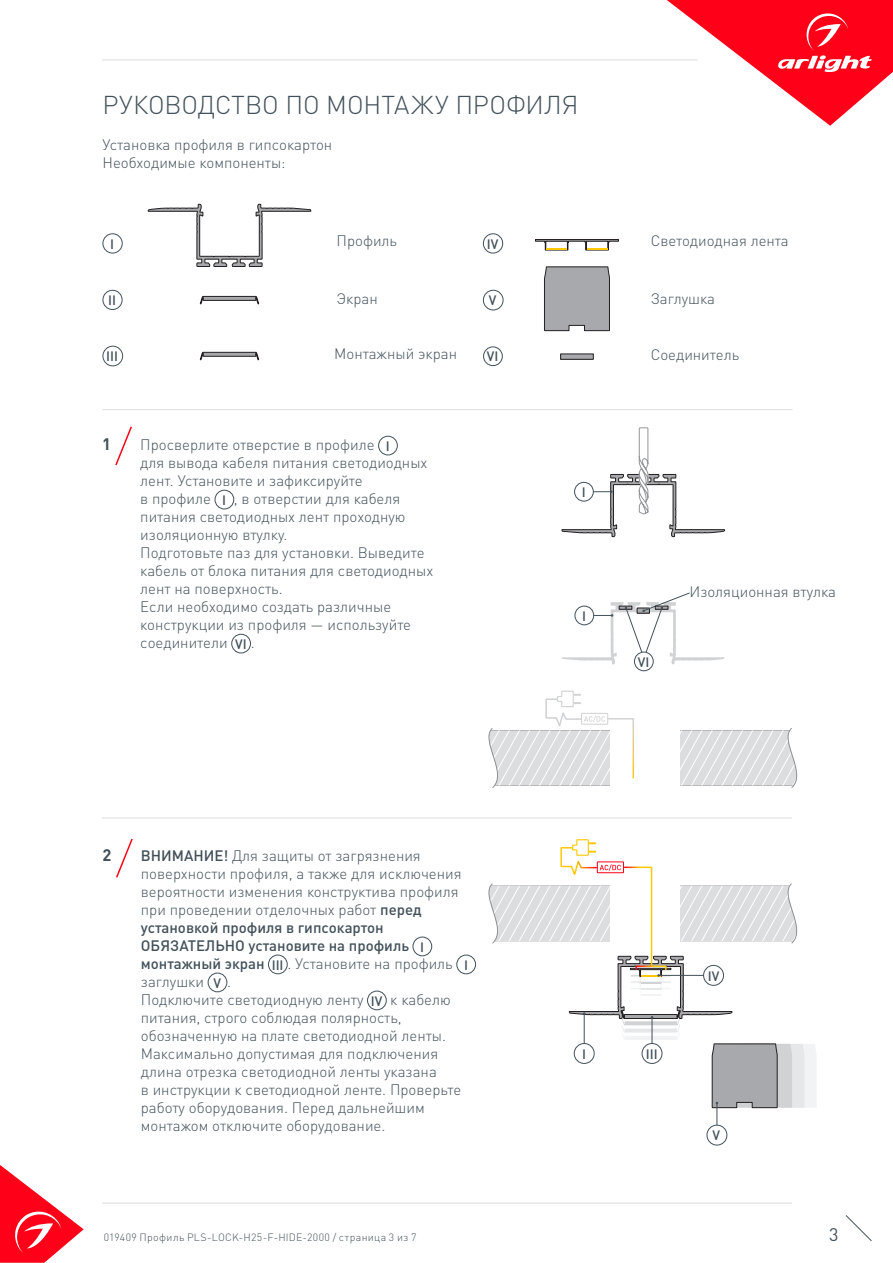
<style>
.page{position:relative;width:893px;height:1263px;background:#fff}
.page>*{position:absolute;margin:0;border:0;box-sizing:border-box;transform-origin:0 0}
.t1{font:300 25.5px "DIN Pro";letter-spacing:-.005em;color:#425159}
.t2{font:18px "DIN Pro";color:#425159}
.t3{font:700 16.5px "DIN Pro";color:#425159}
.t4{font:300 15px/18px "DIN Pro";color:#425159}
.t5{font:500 15px "DIN Pro";color:#425159}
.t6{font:500 13.5px "DIN Pro";color:#425159}
.t7{font:300 10.5px "DIN Pro";letter-spacing:.03em;color:#425159}
.s1{font-weight:500}
</style>
<div class="page">
<svg style="left:0;top:1165px;width:84px;height:98px"></svg>
<svg style="left:845px;top:1215px;width:27px;height:26px"></svg>
<svg style="left:667px;top:0;width:226px;height:126px"></svg>
<hr style="left:102px;top:60px;width:595px;height:1px;background:#dcdddf">
<hr style="left:103px;top:409px;width:689px;height:1px;background:#dcdddf">
<div style="left:103px;top:234px;width:19px;height:19px;border:1px solid #425159;border-radius:50%"></div>
<div style="left:103px;top:290px;width:19px;height:20px;border:1px solid #425159;border-radius:50%"></div>
<div style="left:483px;top:290px;width:20px;height:20px;border:1px solid #425159;border-radius:50%"></div>
<div style="left:103px;top:346px;width:20px;height:20px;border:1px solid #425159;border-radius:50%"></div>
<div style="left:483px;top:234px;width:20px;height:19px;border:1px solid #425159;border-radius:50%"></div>
<hr style="left:102px;top:818px;width:690px;height:1px;background:#dcdddf">
<hr style="left:102px;top:1203px;width:690px;height:1px;background:#dcdddf">
<div style="left:707px;top:1125px;width:20px;height:20px;border:1px solid #425159;border-radius:50%"></div>
<svg style="left:544px;top:266px;width:66px;height:65px"></svg>
<svg style="left:535px;top:239px;width:84px;height:11px"></svg>
<hr style="left:547px;top:248px;width:20px;height:2px;background:#ffc800">
<hr style="left:587px;top:248px;width:20px;height:2px;background:#ffc800">
<svg style="left:200px;top:295px;width:59px;height:10px"></svg>
<svg style="left:200px;top:351px;width:59px;height:10px"></svg>
<svg style="left:148px;top:204px;width:163px;height:63px"></svg>
<div style="left:378px;top:436px;width:20px;height:19px;border:1px solid #425159;border-radius:50%"></div>
<div style="left:215px;top:490px;width:19px;height:19px;border:1px solid #425159;border-radius:50%"></div>
<div style="left:232px;top:634px;width:19px;height:19px;border:1px solid #425159;border-radius:50%"></div>
<svg style="left:115px;top:426px;width:17px;height:40px"></svg>
<svg style="left:488px;top:690px;width:310px;height:98px"></svg>
<svg style="left:562px;top:427px;width:163px;height:110px"></svg>
<svg style="left:116px;top:838px;width:17px;height:40px"></svg>
<div style="left:413px;top:937px;width:19px;height:19px;border:1px solid #425159;border-radius:50%"></div>
<div style="left:268px;top:955px;width:19px;height:19px;border:1px solid #425159;border-radius:50%"></div>
<div style="left:457px;top:955px;width:19px;height:19px;border:1px solid #425159;border-radius:50%"></div>
<div style="left:208px;top:973px;width:19px;height:19px;border:1px solid #425159;border-radius:50%"></div>
<div style="left:367px;top:991px;width:19px;height:19px;border:1px solid #425159;border-radius:50%"></div>
<svg style="left:488px;top:839px;width:328px;height:286px"></svg>
<div style="left:635px;top:965px;width:32px;height:5px;border:2px solid #fff"></div>
<div style="left:483px;top:347px;width:19px;height:19px;border:1px solid #425159;border-radius:50%"></div>
<div style="left:561px;top:354px;width:32px;height:5px;background:#a8a9ad"></div>
<div style="left:634px;top:652px;width:19px;height:19px;border:1px solid #425159;border-radius:50%"></div>
<svg style="left:562px;top:592px;width:163px;height:72px"></svg>
<p class="t1" style="left:103px;top:87px;width:477px">РУКОВОДСТВО ПО МОНТАЖУ ПРОФИЛЯ</p>
<p class="t4" style="left:103px;top:134px;width:231px">Установка профиля в гипсокартон</p>
<p class="t4" style="left:103px;top:152px;width:185px">Необходимые компоненты:</p>
<p class="t6" style="left:110px;top:235px;width:5px">I</p>
<p class="t4" style="left:337px;top:231px;width:62px">Профиль</p>
<p class="t6" style="left:487px;top:235px;width:13px">IV</p>
<p class="t4" style="left:651px;top:231px;width:140px">Светодиодная лента</p>
<p class="t4" style="left:337px;top:289px;width:43px">Экран</p>
<p class="t4" style="left:651px;top:289px;width:66px">Заглушка</p>
<p class="t6" style="left:108px;top:291px;width:9px">II</p>
<p class="t6" style="left:489px;top:291px;width:9px">V</p>
<p class="t6" style="left:106px;top:347px;width:13px">III</p>
<p class="t4" style="left:334px;top:344px;width:124px">Монтажный экран</p>
<p class="t3" style="left:102px;top:433px;width:10px">1</p>
<p class="t4" style="left:140px;top:435px;width:236px">Просверлите отверстие в профиле</p>
<p class="t6" style="left:386px;top:437px;width:5px">I</p>
<p class="t4" style="left:140px;top:453px;width:289px">для вывода кабеля питания светодиодных лент. Установите и зафиксируйте<br>в профиле</p>
<p class="t4" style="left:140px;top:489px;width:294px;text-indent:94px">, в отверстии для кабеля питания светодиодных лент проходную изоляционную втулку.<br>Подготовьте паз для установки. Выведите кабель от блока питания для светодиодных лент на поверхность.<br>Если необходимо создать различные конструкции из профиля — используйте соединители</p>
<p class="t6" style="left:222px;top:491px;width:5px">I</p>
<p class="t6" style="left:235px;top:635px;width:13px">VI</p>
<p class="t4" style="left:251px;top:633px;width:5px">.</p>
<p class="t6" style="left:487px;top:347px;width:13px">VI</p>
<p class="t4" style="left:651px;top:345px;width:90px">Соединитель</p>
<p class="t6" style="left:582px;top:483px;width:5px">I</p>
<p class="t6" style="left:582px;top:606px;width:5px">I</p>
<p class="t6" style="left:638px;top:652px;width:13px">VI</p>
<p class="t4" style="left:690px;top:582px;width:148px">Изоляционная втулка</p>
<p class="t3" style="left:103px;top:844px;width:10px">2</p>
<p class="t4" style="left:141px;top:846px;width:322px"><span class="s1">ВНИМАНИЕ!</span> Для защиты от загрязнения поверхности профиля, а также для исключения вероятности изменения конструктива профиля при проведении отделочных работ <span class="s1">перед установкой профиля в гипсокартон ОБЯЗАТЕЛЬНО установите на профиль</span></p>
<p class="t6" style="left:420px;top:937px;width:5px">I</p>
<p class="t5" style="left:141px;top:953px;width:125px">монтажный экран</p>
<p class="t6" style="left:272px;top:955px;width:13px">III</p>
<p class="t4" style="left:287px;top:954px;width:167px">. Установите на профиль</p>
<p class="t6" style="left:464px;top:955px;width:5px">I</p>
<p class="t4" style="left:141px;top:972px;width:65px">заглушки</p>
<p class="t6" style="left:213px;top:973px;width:9px">V</p>
<p class="t4" style="left:141px;top:972px;width:224px;text-indent:86px">.<br>Подключите светодиодную ленту</p>
<p class="t6" style="left:371px;top:991px;width:13px">IV</p>
<p class="t4" style="left:141px;top:990px;width:322px;text-indent:249px">к кабелю питания, строго соблюдая полярность, обозначенную на плате светодиодной ленты.<br>Максимально допустимая для подключения длина отрезка светодиодной ленты указана<br>в инструкции к светодиодной ленте. Проверьте работу оборудования. Перед дальнейшим монтажом отключите оборудование.</p>
<p class="t6" style="left:582px;top:1044px;width:5px">I</p>
<p class="t6" style="left:646px;top:1044px;width:13px">III</p>
<p class="t6" style="left:708px;top:966px;width:13px">IV</p>
<p class="t6" style="left:712px;top:1126px;width:9px">V</p>
<p class="t7" style="left:104px;top:1230px;width:314px">019409 Профиль PLS-LOCK-H25-F-HIDE-2000 / страница 3 из 7</p>
<p class="t2" style="left:829px;top:1222px;width:11px">3</p>
</div>
